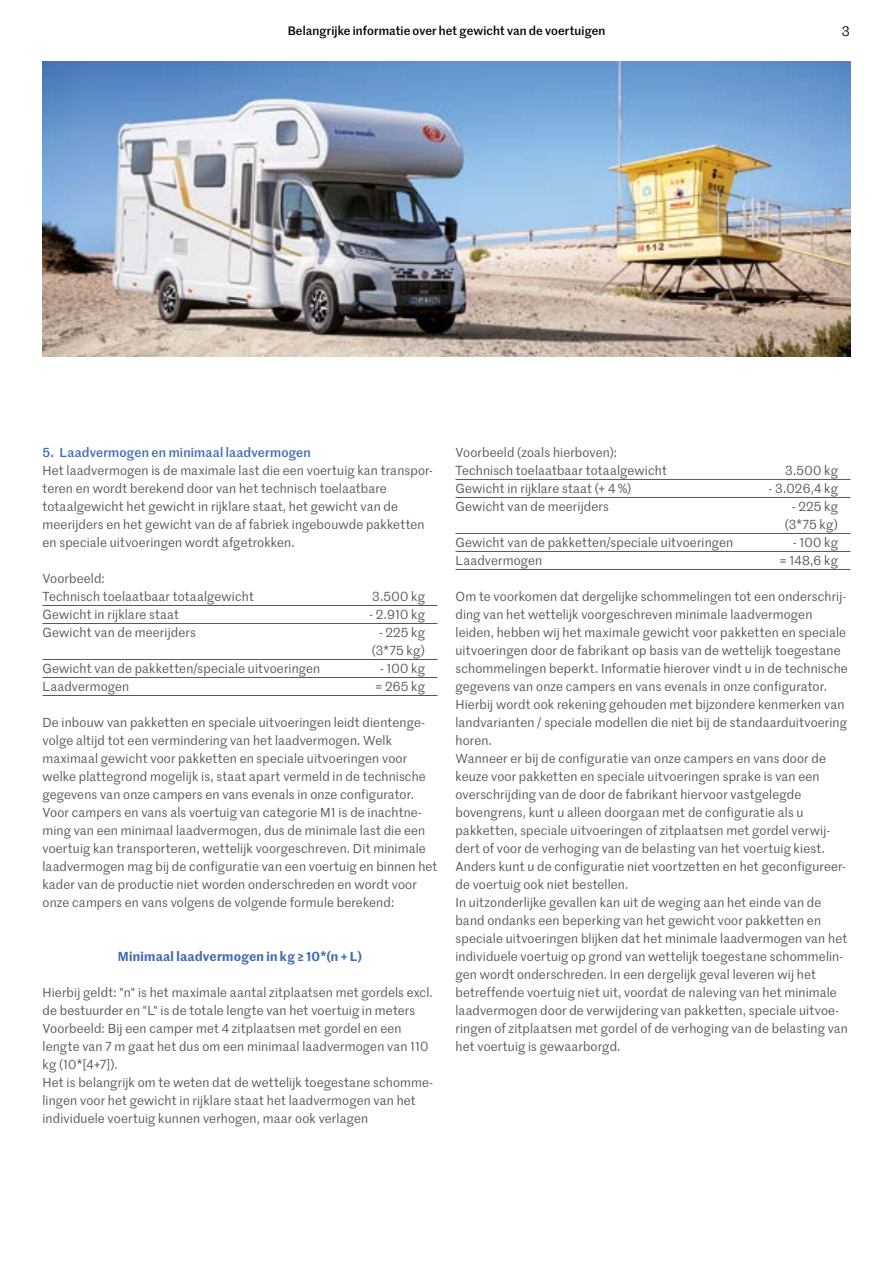
<style>
.page{position:relative;width:893px;height:1263px;background:#fff}
.page>*{position:absolute;margin:0;border:0;box-sizing:border-box;transform-origin:0 0}
.t1{font:13.5px "Marr Sans";color:#000}
.t2{font:12.75px/18px "Marr Sans";letter-spacing:.01em;color:#575756}
.t3{font:500 12.75px "Marr Sans";letter-spacing:.015em;color:#416bb2}
.t4{font:600 12.75px "Marr Sans";letter-spacing:.02em;color:#416bb2}
.t5{font:500 12px "Marr Sans";letter-spacing:.01em;color:#000}
</style>
<div class="page">
<img style="left:43px;top:61px;width:807px;height:296px">
<hr style="left:43px;top:605px;width:394px;height:1px;background:#575756">
<hr style="left:43px;top:623px;width:394px;height:1px;background:#575756">
<hr style="left:43px;top:659px;width:394px;height:1px;background:#575756">
<hr style="left:43px;top:677px;width:394px;height:1px;background:#575756">
<hr style="left:43px;top:695px;width:394px;height:1px;background:#575756">
<hr style="left:455px;top:479px;width:395px;height:1px;background:#575756">
<hr style="left:455px;top:497px;width:395px;height:1px;background:#575756">
<hr style="left:455px;top:533px;width:395px;height:1px;background:#575756">
<hr style="left:455px;top:551px;width:395px;height:1px;background:#575756">
<hr style="left:455px;top:569px;width:395px;height:1px;background:#575756">
<p class="t5" style="left:288px;top:22px;width:319px">Belangrijke informatie over het gewicht van de voertuigen</p>
<p class="t1" style="left:842px;top:22px;width:9px">3</p>
<p class="t3" style="left:43px;top:443px;width:270px">5. Laadvermogen en minimaal laadvermogen</p>
<p class="t2" style="left:43px;top:461px;width:392px">Het laadvermogen is de maximale last die een voertuig kan transpor&shy;teren en wordt berekend door van het technisch toelaatbare totaalgewicht het gewicht in rijklare staat, het gewicht van de meerijders en het gewicht van de af fabriek ingebouwde pakketten en speciale uitvoeringen wordt afgetrokken.</p>
<p class="t2" style="left:43px;top:569px;width:213px">Voorbeeld:<br>Technisch toelaatbaar totaalgewicht</p>
<p class="t2" style="left:372px;top:587px;width:54px">3.500 kg</p>
<p class="t2" style="left:43px;top:605px;width:138px">Gewicht in rijklare staat</p>
<p class="t2" style="left:370px;top:605px;width:57px">- 2.910 kg</p>
<p class="t2" style="left:43px;top:623px;width:155px">Gewicht van de meerijders</p>
<p class="t2" style="left:372px;top:623px;width:55px;text-align:center">- 225 kg (3*75 kg)</p>
<p class="t2" style="left:43px;top:659px;width:279px">Gewicht van de pakketten/speciale uitvoeringen</p>
<p class="t2" style="left:380px;top:659px;width:46px">- 100 kg</p>
<p class="t2" style="left:43px;top:677px;width:88px">Laadvermogen</p>
<p class="t2" style="left:376px;top:677px;width:51px">= 265 kg</p>
<p class="t2" style="left:43px;top:713px;width:396px">De inbouw van pakketten en speciale uitvoeringen leidt dientenge&shy;volge altijd tot een vermindering van het laadvermogen. Welk maximaal gewicht voor pakketten en speciale uitvoeringen voor welke plattegrond mogelijk is, staat apart vermeld in de technische gegevens van onze campers en vans evenals in onze configurator.<br>Voor campers en vans als voertuig van categorie M1 is de inachtne&shy;ming van een minimaal laadvermogen, dus de minimale last die een voertuig kan transporteren, wettelijk voorgeschreven. Dit minimale laadvermogen mag bij de configuratie van een voertuig en binnen het kader van de productie niet worden onderschreden en wordt voor onze campers en vans volgens de volgende formule berekend:</p>
<p class="t4" style="left:118px;top:947px;width:246px">Minimaal laadvermogen in kg ≥ 10*(n + L)</p>
<p class="t2" style="left:43px;top:983px;width:392px">Hierbij geldt: "n" is het maximale aantal zitplaatsen met gordels excl. de bestuurder en "L" is de totale lengte van het voertuig in meters Voorbeeld: Bij een camper met 4 zitplaatsen met gordel en een lengte van 7 m gaat het dus om een minimaal laadvermogen van 110 kg (10*[4+7]).<br>Het is belangrijk om te weten dat de wettelijk toegestane schomme&shy;lingen voor het gewicht in rijklare staat het laadvermogen van het individuele voertuig kunnen verhogen, maar ook verlagen</p>
<p class="t2" style="left:455px;top:443px;width:213px">Voorbeeld (zoals hierboven):<br>Technisch toelaatbaar totaalgewicht</p>
<p class="t2" style="left:785px;top:461px;width:54px">3.500 kg</p>
<p class="t2" style="left:455px;top:479px;width:177px">Gewicht in rijklare staat (+ 4 %)</p>
<p class="t2" style="left:769px;top:479px;width:71px">- 3.026,4 kg</p>
<p class="t2" style="left:455px;top:497px;width:155px">Gewicht van de meerijders</p>
<p class="t2" style="left:785px;top:497px;width:55px;text-align:center">- 225 kg (3*75 kg)</p>
<p class="t2" style="left:455px;top:533px;width:279px">Gewicht van de pakketten/speciale uitvoeringen</p>
<p class="t2" style="left:793px;top:533px;width:46px">- 100 kg</p>
<p class="t2" style="left:455px;top:551px;width:88px">Laadvermogen</p>
<p class="t2" style="left:780px;top:551px;width:60px">= 148,6 kg</p>
<p class="t2" style="left:455px;top:587px;width:394px">Om te voorkomen dat dergelijke schommelingen tot een onderschrij&shy;ding van het wettelijk voorgeschreven minimale laadvermogen leiden, hebben wij het maximale gewicht voor pakketten en speciale uitvoeringen door de fabrikant op basis van de wettelijk toegestane schommelingen beperkt. Informatie hierover vindt u in de technische gegevens van onze campers en vans evenals in onze configurator.<br>Hierbij wordt ook rekening gehouden met bijzondere kenmerken van landvarianten / speciale modellen die niet bij de standaarduitvoering horen.<br>Wanneer er bij de configuratie van onze campers en vans door de keuze voor pakketten en speciale uitvoeringen sprake is van een overschrijding van de door de fabrikant hiervoor vastgelegde bovengrens, kunt u alleen doorgaan met de configuratie als u pakketten, speciale uitvoeringen of zitplaatsen met gordel verwij&shy;dert of voor de verhoging van de belasting van het voertuig kiest.<br>Anders kunt u de configuratie niet voortzetten en het geconfigureer&shy;de voertuig ook niet bestellen.<br>In uitzonderlijke gevallen kan uit de weging aan het einde van de band ondanks een beperking van het gewicht voor pakketten en speciale uitvoeringen blijken dat het minimale laadvermogen van het individuele voertuig op grond van wettelijk toegestane schommelin&shy;gen wordt onderschreden. In een dergelijk geval leveren wij het betreffende voertuig niet uit, voordat de naleving van het minimale laadvermogen door de verwijdering van pakketten, speciale uitvoe&shy;ringen of zitplaatsen met gordel of de verhoging van de belasting van het voertuig is gewaarborgd.</p>
</div>
